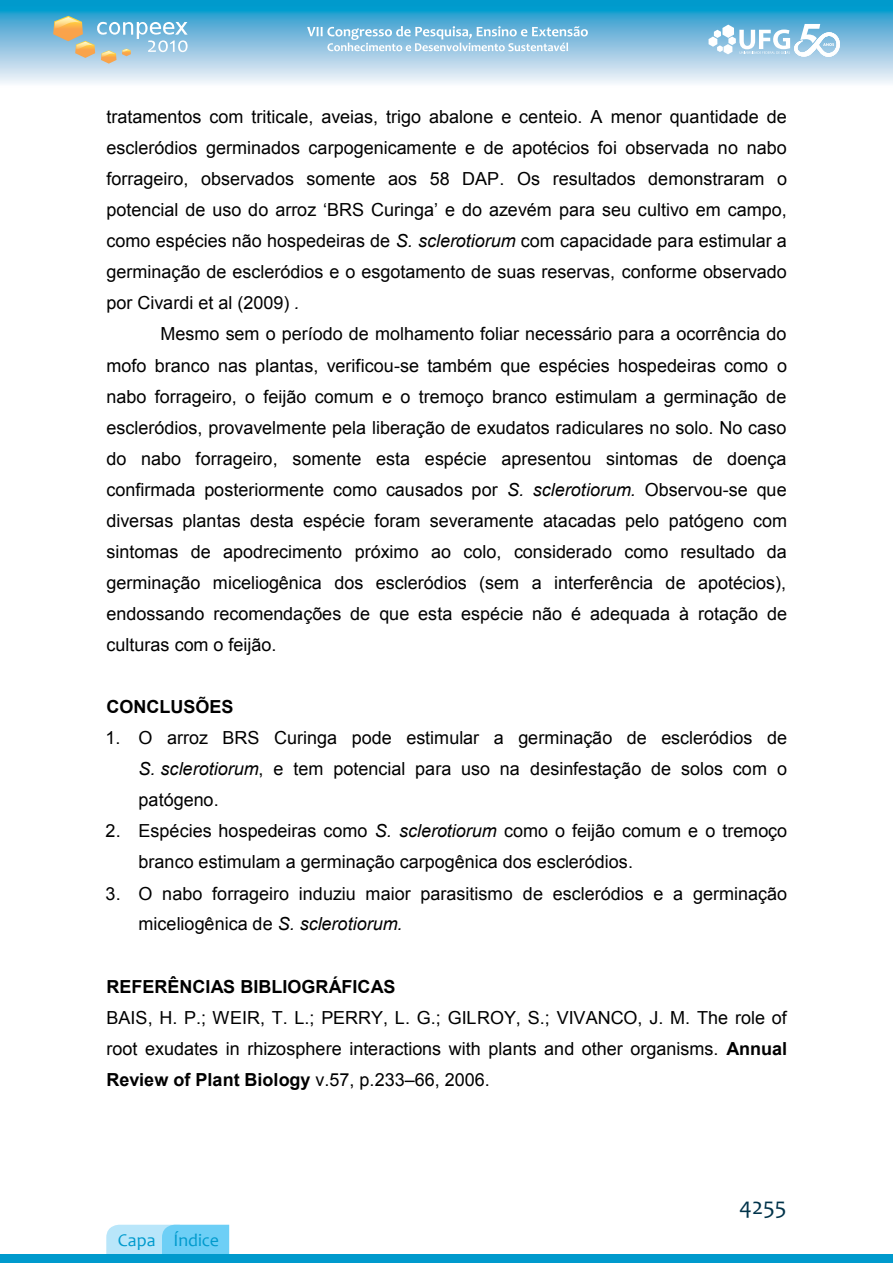
<style>
.page{position:relative;width:893px;height:1263px;background:#fff}
.page>*{position:absolute;margin:0;border:0;box-sizing:border-box;transform-origin:0 0}
.t1{font:24px "Candara";color:#00334a}
.t2{font:18px/31px "Arial";color:#000;text-align:justify}
.t3{font:700 18px "Arial";color:#000}
.t4{font:18px "Candara";letter-spacing:-.005em;color:#009acd}
.s1{font-style:inherit}
.s2{font-style:italic}
.s3{font-weight:700}
</style>
<div class="page">
<svg style="left:106px;top:1225px;width:123px;height:29px;background:#91d9f7"></svg>
<svg style="left:0;top:1px;width:893px;height:83px;background:#80c3e1"></svg>
<svg style="left:708px;top:24px;width:132px;height:33px"></svg>
<svg style="left:53px;top:16px;width:135px;height:48px;background:#a1c3cd"></svg>
<svg style="left:307px;top:26px;width:281px;height:25px;background:#9ccae5"></svg>
<div style="left:0;top:1254px;width:893px;height:9px;background:#009acd"></div>
<p class="t2" style="left:106px;top:101px;width:682px">tratamentos com triticale, aveias, trigo abalone e centeio. A menor quantidade de escleródios germinados carpogenicamente e de apotécios foi observada no nabo forrageiro, observados somente aos 58 DAP. Os resultados demonstraram o potencial de uso do arroz <span class="s1">‘BRS</span> Curinga<span class="s1">’</span> e do azevém para seu cultivo em campo, como espécies não hospedeiras de <span class="s2">S. sclerotiorum</span> com capacidade para estimular a germinação de escleródios e o esgotamento de suas reservas, conforme observado por Civardi et al (2009) <span class="s2">.</span></p>
<p class="t2" style="left:106px;top:319px;width:682px;text-indent:54px">Mesmo sem o período de molhamento foliar necessário para a ocorrência do mofo branco nas plantas, verificou-se também que espécies hospedeiras como o nabo forrageiro, o feijão comum e o tremoço branco estimulam a germinação de escleródios, provavelmente pela liberação de exudatos radiculares no solo. No caso do nabo forrageiro, somente esta espécie apresentou sintomas de doença confirmada posteriormente como causados por <span class="s2">S. sclerotiorum.</span> Observou-se que diversas plantas desta espécie foram severamente atacadas pelo patógeno com sintomas de apodrecimento próximo ao colo, considerado como resultado da germinação miceliogênica dos escleródios (sem a interferência de apotécios), endossando recomendações de que esta espécie não é adequada à rotação de culturas com o feijão.</p>
<p class="t3" style="left:106px;top:695px;width:129px">CONCLUSÕES</p>
<p class="t2" style="left:139px;top:723px;width:650px;text-indent:-33px">1. O arroz BRS Curinga pode estimular a germinação de escleródios de <span class="s2">S. sclerotiorum</span>, e tem potencial para uso na desinfestação de solos com o patógeno.</p>
<p class="t2" style="left:139px;top:815px;width:650px;text-indent:-33px">2. Espécies hospedeiras como <span class="s2">S. sclerotiorum</span> como o feijão comum e o tremoço branco estimulam a germinação carpogênica dos escleródios.</p>
<p class="t2" style="left:139px;top:878px;width:650px;text-indent:-33px">3. O nabo forrageiro induziu maior parasitismo de escleródios e a germinação miceliogênica de <span class="s2">S. sclerotiorum.</span></p>
<p class="t3" style="left:107px;top:974px;width:290px">REFERÊNCIAS BIBLIOGRÁFICAS</p>
<p class="t2" style="left:107px;top:1002px;width:682px">BAIS, H. P.; WEIR, T. L.; PERRY, L. G.; GILROY, S.; VIVANCO, J. M. The role of root exudates in rhizosphere interactions with plants and other organisms. <span class="s3">Annual Review of Plant Biology</span> v.57, p.233<span class="s1">–</span>66, 2006.</p>
<p class="t4" style="left:118px;top:1229px;width:103px">Capa Índice</p>
<h1 class="t1" style="left:739px;top:1192px;width:49px">4255</h1>
</div>
